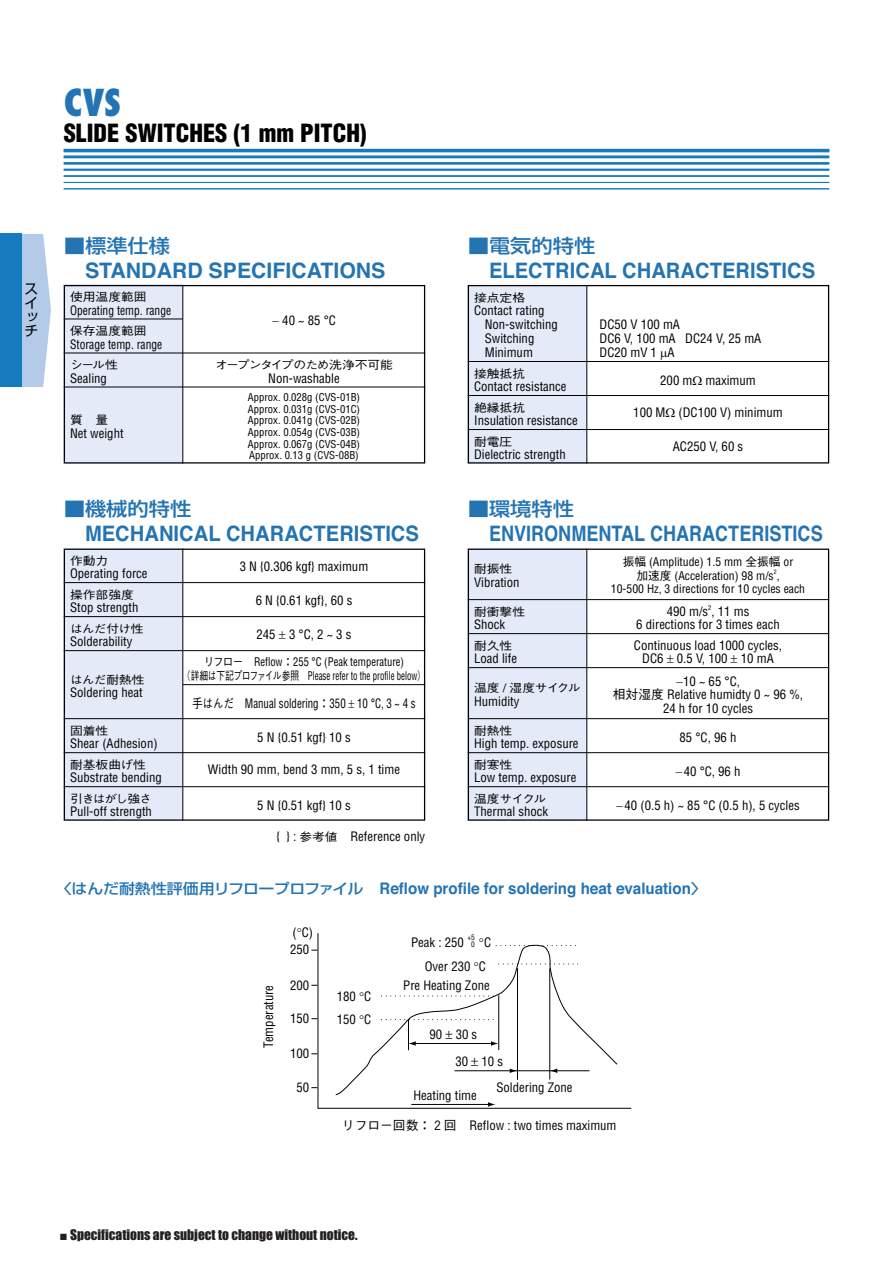
<style>
.page{position:relative;width:893px;height:1263px;background:#fff}
.page>*{position:absolute;margin:0;border:0;box-sizing:border-box;transform-origin:0 0}
.t1{font:800 condensed 36.15px "Futura";color:#2474b3}
.t2{font:900 condensed 24.45px "Helvetica";color:#000102}
.t3{font:700 21.3px "Helvetica";color:#2474b3;scale:.95 1}
.t4{font:700 21.3px "Helvetica";color:#2474b3;scale:.85 1}
.t5{font:700 21.3px "Helvetica";color:#2474b3}
.t6{font:19.2px "Shin Go Medium 90 msp RKSJ H";color:#2474b3;scale:1.11 1}
.t7{font:700 15.9px "Helvetica";color:#2474b3;scale:.95 1}
.t8{font:13.8px/13.8px "Shin Go regular 90 msp RKSJ H";color:#000102;text-align:justify}
.t9{font:13.5px "Impact";color:#231f20}
.t10{font:condensed 12.75px/13.8px "Helvetica";color:#000102;text-align:center}
.t11{font:condensed 12.75px/23.2px "Helvetica";color:#050100}
.t12{font:condensed 12.75px "Helvetica";color:#000102;scale:.9 1}
.t13{font:condensed 12.75px "Helvetica";color:#000102;scale:.85 1}
.t14{font:condensed 11.7px/13.8px "Helvetica";color:#000102;text-align:center}
.t15{font:condensed 11.7px/13.8px "Helvetica";color:#000102;text-align:center;scale:.9 1}
.t16{font:11.55px "Gothic BBB Medium 90 msp RKSJ H";color:#000102;scale:1.11 1}
.t17{font:11.55px "Gothic BBB Medium 90 msp RKSJ H";letter-spacing:-.07em;color:#000102;scale:1.11 1}
.t18{font:11.55px "Gothic BBB Medium 90 msp RKSJ H";letter-spacing:-.035em;color:#000102;scale:1.11 1}
.t19{font:11.55px "Gothic BBB Medium 90 msp RKSJ H";letter-spacing:-.08em;color:#000102;scale:1.11 1}
.t20{font:condensed 10.65px/11.7px "Helvetica";color:#000102;text-align:justify}
.t21{font:condensed 7.5px/7.5px "Helvetica";color:#050100;text-align:center}
.t22{font:condensed 5.85px "Helvetica";color:#000102}
.s1{font-family:"Gothic BBB Medium 90 msp RKSJ H";font-stretch:normal}
.s2{font-family:"Gothic BBB Medium 90 msp RKSJ H";font-stretch:normal;font-size:11.55px}
.s3{font-family:"Helvetica";font-stretch:condensed}
.s4{font-family:"Shin Go Medium 90 msp RKSJ H";font-weight:400;font-size:14.4px}
</style>
<div class="page">
<svg style="left:21px;top:234px;width:30px;height:153px;background:#b8ceea"></svg>
<div style="left:0;top:234px;width:21px;height:153px;background:#167abf"></div>
<hr style="left:64px;top:149px;width:765px;height:3px;background:#167abf">
<hr style="left:64px;top:156px;width:765px;height:2px;background:#167abf">
<hr style="left:64px;top:162px;width:765px;height:2px;background:#167abf">
<hr style="left:64px;top:169px;width:765px;height:2px;background:#167abf">
<hr style="left:64px;top:175px;width:765px;height:2px;background:#167abf">
<hr style="left:64px;top:182px;width:765px;height:1px;background:#167abf">
<hr style="left:64px;top:189px;width:765px;height:1px;background:#167abf">
<svg style="left:317px;top:933px;width:314px;height:176px"></svg>
<hr style="left:411px;top:1104px;width:77px;height:1px;background:#050100">
<svg style="left:488px;top:1102px;width:8px;height:5px"></svg>
<svg style="left:63px;top:284px;width:767px;height:537px"></svg>
<svg style="left:279px;top:632px;width:7px;height:7px"></svg>
<svg style="left:349px;top:700px;width:5px;height:8px"></svg>
<svg style="left:661px;top:351px;width:6px;height:9px"></svg>
<svg style="left:693px;top:376px;width:9px;height:9px"></svg>
<svg style="left:666px;top:409px;width:9px;height:8px"></svg>
<svg style="left:667px;top:655px;width:6px;height:8px"></svg>
<svg style="left:731px;top:655px;width:6px;height:8px"></svg>
<svg style="left:335px;top:939px;width:283px;height:157px"></svg>
<h1 class="t1" style="left:64px;top:87px;width:59px">CVS</h1>
<h2 class="t2" style="left:64px;top:123px;width:304px">SLIDE SWITCHES (1 mm PITCH)</h2>
<p class="t8" style="left:25px;top:284px;width:15px">スイッチ</p>
<h3 class="t6" style="left:64px;top:238px;width:97px">■標準仕様</h3>
<h3 class="t5" style="left:85px;top:262px;width:302px">STANDARD SPECIFICATIONS</h3>
<p class="t16" style="left:70px;top:292px;width:70px">使用温度範囲</p>
<p class="t12" style="left:70px;top:305px;width:114px">Operating temp. range</p>
<p class="t16" style="left:70px;top:326px;width:70px">保存温度範囲</p>
<p class="t12" style="left:70px;top:339px;width:104px">Storage temp. range</p>
<p class="t16" style="left:70px;top:360px;width:44px">シール性</p>
<p class="t10" style="left:70px;top:372px;width:38px">Sealing</p>
<p class="t16" style="left:70px;top:416px;width:36px">質　量</p>
<p class="t10" style="left:70px;top:428px;width:55px">Net weight</p>
<p class="t10" style="left:282px;top:314px;width:55px">40 ~ 85 °C</p>
<p class="t17" style="left:215px;top:360px;width:162px">オープンタイプのため洗浄不可能</p>
<p class="t10" style="left:268px;top:372px;width:73px">Non-washable</p>
<p class="t20" style="left:248px;top:392px;width:114px">Approx. 0.028g (CVS-01B)<br>Approx. 0.031g (CVS-01C)<br>Approx. 0.041g (CVS-02B)<br>Approx. 0.054g (CVS-03B)<br>Approx. 0.067g (CVS-04B)<br>Approx. 0.13 g (CVS-08B)</p>
<h3 class="t6" style="left:64px;top:502px;width:116px">■機械的特性</h3>
<h3 class="t3" style="left:85px;top:526px;width:353px">MECHANICAL CHARACTERISTICS</h3>
<p class="t16" style="left:70px;top:556px;width:36px">作動力</p>
<p class="t10" style="left:70px;top:568px;width:79px">Operating force</p>
<p class="t16" style="left:70px;top:590px;width:59px">操作部強度</p>
<p class="t10" style="left:70px;top:602px;width:70px">Stop strength</p>
<p class="t16" style="left:70px;top:624px;width:68px">はんだ付け性</p>
<p class="t10" style="left:70px;top:636px;width:64px">Solderability</p>
<p class="t16" style="left:70px;top:675px;width:69px">はんだ耐熱性</p>
<p class="t10" style="left:70px;top:687px;width:74px">Soldering heat</p>
<p class="t16" style="left:70px;top:726px;width:36px">固着性</p>
<p class="t10" style="left:70px;top:738px;width:89px">Shear (Adhesion)</p>
<p class="t16" style="left:70px;top:760px;width:70px">耐基板曲げ性</p>
<p class="t10" style="left:70px;top:772px;width:93px">Substrate bending</p>
<p class="t19" style="left:70px;top:794px;width:75px">引きはがし強さ</p>
<p class="t10" style="left:70px;top:806px;width:83px">Pull-off strength</p>
<p class="t10" style="left:240px;top:561px;width:130px">3 N {0.306 kgf} maximum</p>
<p class="t10" style="left:256px;top:595px;width:98px">6 N {0.61 kgf}, 60 s</p>
<p class="t10" style="left:256px;top:629px;width:97px">245 3 °C, 2 ~ 3 s</p>
<p class="t15" style="left:182px;top:656px;width:273px"><span class="s1">リフロー　</span>Reflow<span class="s1">：</span>255 °C (Peak temperature)<br><span class="s1">（詳細は下記プロファイル参照　</span>Please refer to the profile below<span class="s1">）</span></p>
<p class="t13" style="left:192px;top:698px;width:264px"><span class="s1">手はんだ　</span>Manual soldering<span class="s1">：</span>350 10 °C, 3 ~ 4 s</p>
<p class="t10" style="left:257px;top:731px;width:95px">5 N {0.51 kgf} 10 s</p>
<p class="t10" style="left:208px;top:764px;width:194px">Width 90 mm, bend 3 mm, 5 s, 1 time</p>
<p class="t10" style="left:257px;top:799px;width:95px">5 N {0.51 kgf} 10 s</p>
<p class="t10" style="left:276px;top:831px;width:150px">{ } : <span class="s2">参考値　</span>Reference only</p>
<h3 class="t6" style="left:468px;top:238px;width:116px">■電気的特性</h3>
<h3 class="t3" style="left:489px;top:262px;width:345px">ELECTRICAL CHARACTERISTICS</h3>
<p class="t16" style="left:474px;top:293px;width:47px">接点定格</p>
<p class="t10" style="left:485px;top:305px;width:74px;text-align:left;text-indent:-11px">Contact rating<br>Non-switching<br>Switching<br>Minimum</p>
<p class="t16" style="left:474px;top:369px;width:47px">接触抵抗</p>
<p class="t10" style="left:474px;top:381px;width:94px">Contact resistance</p>
<p class="t16" style="left:474px;top:403px;width:47px">絶縁抵抗</p>
<p class="t10" style="left:474px;top:415px;width:105px">Insulation resistance</p>
<p class="t16" style="left:474px;top:437px;width:36px">耐電圧</p>
<p class="t10" style="left:474px;top:449px;width:93px">Dielectric strength</p>
<p class="t10" style="left:599px;top:319px;width:163px;text-align:left">DC50 V 100 mA<br>DC6 V, 100 mA DC24 V, 25 mA<br>DC20 mV 1 A</p>
<p class="t10" style="left:660px;top:374px;width:97px">200 m maximum</p>
<p class="t10" style="left:633px;top:407px;width:151px">100 M (DC100 V) minimum</p>
<p class="t10" style="left:673px;top:441px;width:72px">AC250 V, 60 s</p>
<h3 class="t6" style="left:468px;top:502px;width:97px">■環境特性</h3>
<h3 class="t4" style="left:489px;top:526px;width:394px">ENVIRONMENTAL CHARACTERISTICS</h3>
<p class="t16" style="left:474px;top:564px;width:36px">耐振性</p>
<p class="t10" style="left:474px;top:576px;width:47px">Vibration</p>
<p class="t16" style="left:474px;top:607px;width:47px">耐衝撃性</p>
<p class="t10" style="left:474px;top:619px;width:33px">Shock</p>
<p class="t16" style="left:474px;top:641px;width:36px">耐久性</p>
<p class="t10" style="left:474px;top:653px;width:44px">Load life</p>
<p class="t18" style="left:474px;top:683px;width:97px">温度 <span class="s3">/</span> 湿度サイクル</p>
<p class="t10" style="left:474px;top:695px;width:47px">Humidity</p>
<p class="t16" style="left:474px;top:726px;width:36px">耐熱性</p>
<p class="t10" style="left:474px;top:738px;width:106px">High temp. exposure</p>
<p class="t16" style="left:474px;top:760px;width:36px">耐寒性</p>
<p class="t10" style="left:474px;top:772px;width:104px">Low temp. exposure</p>
<p class="t16" style="left:474px;top:794px;width:67px">温度サイクル</p>
<p class="t10" style="left:474px;top:806px;width:76px">Thermal shock</p>
<p class="t14" style="left:623px;top:556px;width:172px"><span class="s1">振幅</span> (Amplitude) 1.5 mm <span class="s1">全振幅</span> or<span class="s1">加速度</span> (Acceleration) 98 m/s ,</p>
<p class="t22" style="left:774px;top:570px;width:4px">2</p>
<p class="t14" style="left:611px;top:583px;width:196px">10-500 Hz, 3 directions for 10 cycles each</p>
<p class="t10" style="left:636px;top:605px;width:145px">490 m/s<sup>2</sup>, 11 ms<br>6 directions for 3 times each</p>
<p class="t10" style="left:634px;top:639px;width:150px">Continuous load 1000 cycles,<br>DC6 0.5 V, 100 10 mA</p>
<p class="t10" style="left:613px;top:675px;width:192px">10 ~ 65 °C,<br><span class="s1">相対湿度</span> Relative humidty 0 ~ 96 %,<br>24 h for 10 cycles</p>
<p class="t10" style="left:679px;top:731px;width:58px">85 °C, 96 h</p>
<p class="t10" style="left:684px;top:765px;width:58px">40 °C, 96 h</p>
<p class="t10" style="left:624px;top:799px;width:177px">40 (0.5 h) ~ 85 °C (0.5 h), 5 cycles</p>
<p class="t7" style="left:56px;top:883px;width:687px"><span class="s4">〈はんだ耐熱性評価用リフロープロファイル　</span>Reflow profile for soldering heat evaluation<span class="s4">〉</span></p>
<p class="t11" style="left:258px;top:1048px;width:64px;rotate:-90deg">Temperature</p>
<p class="t11" style="left:290px;top:925px;width:24px;line-height:17px">( C)<br>250</p>
<p class="t11" style="left:290px;top:975px;width:21px">200</p>
<p class="t11" style="left:290px;top:1008px;width:21px">150</p>
<p class="t11" style="left:290px;top:1043px;width:21px">100</p>
<p class="t11" style="left:297px;top:1076px;width:14px">50</p>
<p class="t11" style="left:337px;top:986px;width:36px">180 C</p>
<p class="t11" style="left:337px;top:1009px;width:36px">150 C</p>
<p class="t21" style="left:467px;top:934px;width:9px">+5<br>0</p>
<p class="t11" style="left:484px;top:932px;width:9px">C</p>
<p class="t11" style="left:425px;top:932px;width:63px;text-indent:-14px">Peak : 250<br>Over 230 C</p>
<p class="t11" style="left:403px;top:975px;width:88px">Pre Heating Zone</p>
<p class="t11" style="left:429px;top:1023px;width:49px">90 30 s</p>
<p class="t11" style="left:455px;top:1050px;width:49px">30 10 s</p>
<p class="t11" style="left:496px;top:1077px;width:78px">Soldering Zone</p>
<p class="t11" style="left:413px;top:1085px;width:65px">Heating time</p>
<p class="t11" style="left:342px;top:1114px;width:276px"><span class="s1">リフロー回数：２回　</span>Reflow : two times maximum</p>
<p class="t9" style="left:59px;top:1230px;width:300px">- Specifications are subject to change without notice.</p>
</div>
